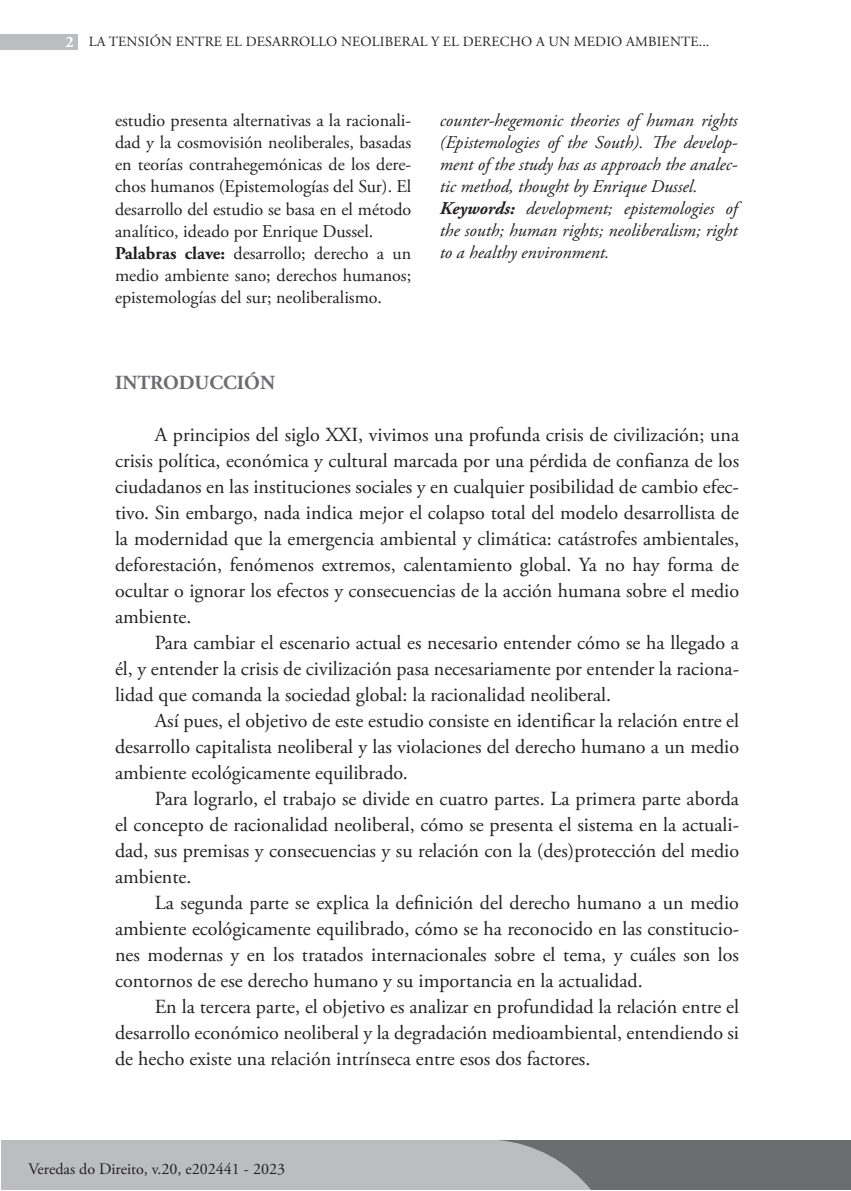
<style>
.page{position:relative;width:851px;height:1191px;background:#fff}
.page>*{position:absolute;margin:0;border:0;box-sizing:border-box;transform-origin:0 0}
.t1{font:20px/26px "Adobe Garamond Pro";color:#231f20;text-align:justify}
.t2{font:700 20px "Adobe Garamond Pro";color:#6c6d70}
.t3{font:18px/22px "Adobe Garamond Pro";color:#231f20}
.t4{font:italic 18px/22px "Adobe Garamond Pro";color:#231f20}
.t5{font:16px "Adobe Garamond Pro";color:#231f20}
.t6{font:14px "Adobe Garamond Pro";letter-spacing:.015em;color:#231f20}
.s1{font-weight:700;font-size:16px;color:#fff}
.s2{font-weight:700}
</style>
<div class="page">
<div style="left:1px;top:1140px;width:849px;height:50px;background:#6c6d70"></div>
<div style="left:0;top:34px;width:77px;height:16px;background:#bcbdc0"></div>
<div style="left:1px;top:1140px;width:590px;height:50px;background:#bcbdc0"></div>
<p class="t6" style="left:65px;top:34px;width:645px"><span class="s1">2</span> LA TENSIÓN ENTRE EL DESARROLLO NEOLIBERAL Y EL DERECHO A UN MEDIO AMBIENTE...</p>
<p class="t3" style="left:115px;top:110px;width:298px">estudio presenta alternativas a la racionali&shy;dad y la cosmovisión neoliberales, basadas en teorías contrahegemónicas de los dere&shy;chos humanos (Epistemologías del Sur). El desarrollo del estudio se basa en el método analítico, ideado por Enrique Dussel.<br><span class="s2">Palabras clave:</span> desarrollo; derecho a un medio ambiente sano; derechos humanos; epistemologías del sur; neoliberalismo.</p>
<p class="t4" style="left:439px;top:110px;width:299px">counter-hegemonic theories of human rights (Epistemologies of the South). The develop&shy;ment of the study has as approach the analec&shy;tic method, thought by Enrique Dussel.<br><span class="s2">Keywords:</span> development; epistemologies of the south; human rights; neoliberalism; right to a healthy environment.</p>
<p class="t2" style="left:115px;top:371px;width:161px">INTRODUCCIÓN</p>
<p class="t1" style="left:115px;top:422px;width:625px;text-indent:40px">A principios del siglo XXI, vivimos una profunda crisis de civilización; una crisis política, económica y cultural marcada por una pérdida de confianza de los ciudadanos en las instituciones sociales y en cualquier posibilidad de cambio efec&shy;tivo. Sin embargo, nada indica mejor el colapso total del modelo desarrollista de la modernidad que la emergencia ambiental y climática: catástrofes ambientales, deforestación, fenómenos extremos, calentamiento global. Ya no hay forma de ocultar o ignorar los efectos y consecuencias de la acción humana sobre el medio ambiente.</p>
<p class="t1" style="left:115px;top:630px;width:625px;text-indent:40px">Para cambiar el escenario actual es necesario entender cómo se ha llegado a él, y entender la crisis de civilización pasa necesariamente por entender la raciona&shy;lidad que comanda la sociedad global: la racionalidad neoliberal.</p>
<p class="t1" style="left:115px;top:708px;width:625px;text-indent:40px">Así pues, el objetivo de este estudio consiste en identificar la relación entre el desarrollo capitalista neoliberal y las violaciones del derecho humano a un medio ambiente ecológicamente equilibrado.</p>
<p class="t1" style="left:115px;top:786px;width:625px;text-indent:40px">Para lograrlo, el trabajo se divide en cuatro partes. La primera parte aborda el concepto de racionalidad neoliberal, cómo se presenta el sistema en la actuali&shy;dad, sus premisas y consecuencias y su relación con la (des)protección del medio ambiente.</p>
<p class="t1" style="left:115px;top:890px;width:625px;text-indent:40px">La segunda parte se explica la definición del derecho humano a un medio ambiente ecológicamente equilibrado, cómo se ha reconocido en las constitucio&shy;nes modernas y en los tratados internacionales sobre el tema, y cuáles son los contornos de ese derecho humano y su importancia en la actualidad.</p>
<p class="t1" style="left:115px;top:994px;width:625px;text-indent:40px">En la tercera parte, el objetivo es analizar en profundidad la relación entre el desarrollo económico neoliberal y la degradación medioambiental, entendiendo si de hecho existe una relación intrínseca entre esos dos factores.</p>
<p class="t5" style="left:28px;top:1159px;width:258px">Veredas do Direito, v.20, e202441 - 2023</p>
</div>
